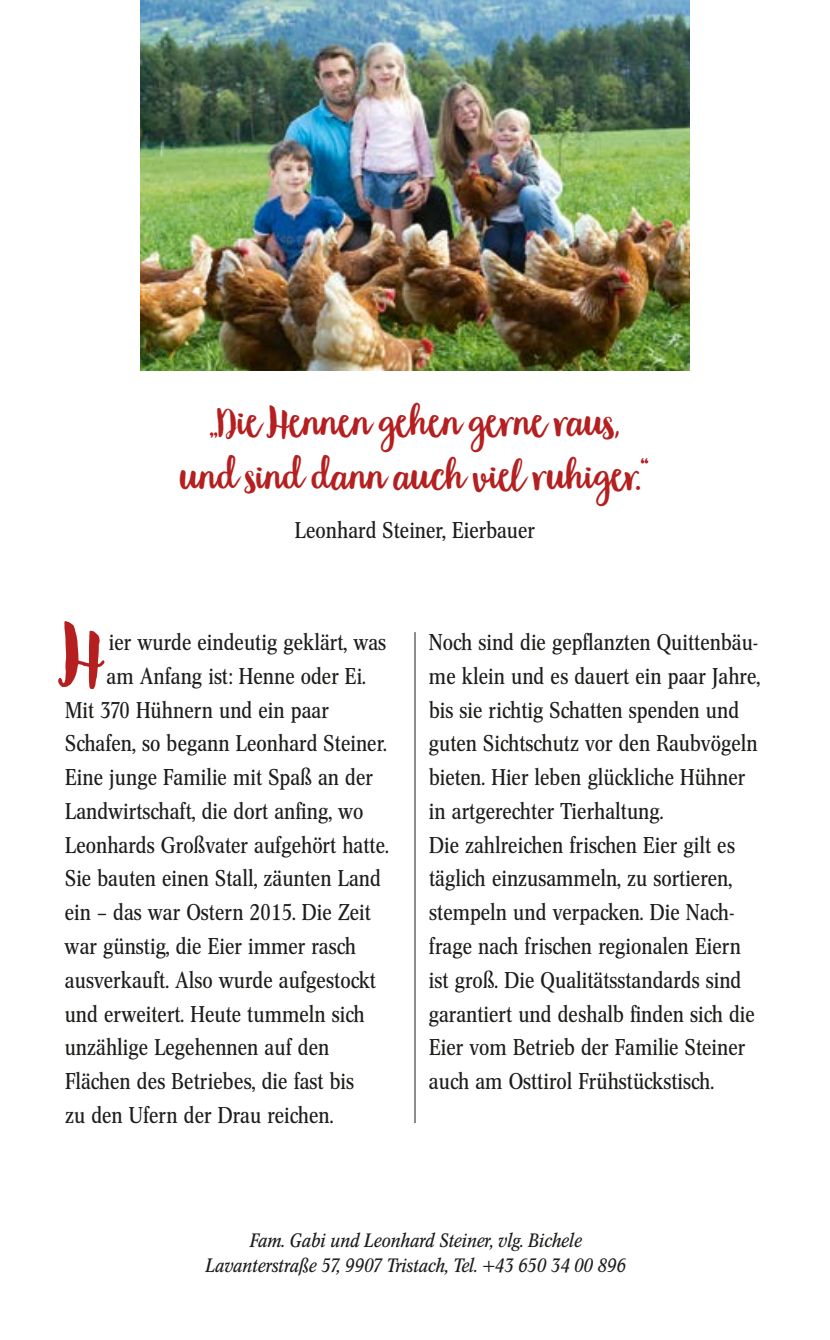
<style>
.page{position:relative;width:830px;height:1340px;background:#fff}
.page>*{position:absolute;margin:0;border:0;box-sizing:border-box;transform-origin:0 0}
.t1{font:90px "Garden Grown";color:#b51f1f}
.t2{font:45px/54px "Garden Grown";color:#b51f1f;text-align:center}
.t3{font:22.5px/33.8px "Concorde Nova";color:#1d1d1b}
.t4{font:italic 19.12px/24.8px "Concorde Nova";color:#1d1d1b;text-align:center}
</style>
<div class="page">
<img style="left:140px;top:0;width:549px;height:370px">
<hr style="left:414px;top:632px;width:1px;height:491px;background:#1d1d1b">
<h2 class="t2" style="left:181px;top:392px;width:469px">„Die Hennen gehen gerne raus, und sind dann auch viel ruhiger.“</h2>
<p class="t3" style="left:295px;top:513px;width:242px">Leonhard Steiner, Eierbauer</p>
<h1 class="t1" style="left:64px;top:597px;width:42px">H</h1>
<p class="t3" style="left:109px;top:625px;width:279px">ier wurde eindeutig geklärt, was</p>
<p class="t3" style="left:106px;top:659px;width:261px">am Anfang ist: Henne oder Ei.</p>
<p class="t3" style="left:65px;top:693px;width:265px">Mit 370 Hühnern und ein paar</p>
<p class="t3" style="left:65px;top:727px;width:323px">Schafen, so begann Leonhard Steiner.</p>
<p class="t3" style="left:65px;top:760px;width:309px">Eine junge Familie mit Spaß an der</p>
<p class="t3" style="left:65px;top:794px;width:300px">Landwirtschaft, die dort anfing, wo</p>
<p class="t3" style="left:65px;top:828px;width:325px">Leonhards Großvater aufgehört hatte.</p>
<p class="t3" style="left:65px;top:862px;width:317px">Sie bauten einen Stall, zäunten Land</p>
<p class="t3" style="left:65px;top:895px;width:307px">ein – das war Ostern 2015. Die Zeit</p>
<p class="t3" style="left:65px;top:929px;width:293px">war günstig, die Eier immer rasch</p>
<p class="t3" style="left:65px;top:963px;width:312px">ausverkauft. Also wurde aufgestockt</p>
<p class="t3" style="left:65px;top:997px;width:301px">und erweitert. Heute tummeln sich</p>
<p class="t3" style="left:65px;top:1030px;width:266px">unzählige Legehennen auf den</p>
<p class="t3" style="left:65px;top:1064px;width:290px">Flächen des Betriebes, die fast bis</p>
<p class="t3" style="left:65px;top:1098px;width:270px">zu den Ufern der Drau reichen.</p>
<p class="t3" style="left:428px;top:625px;width:333px">Noch sind die gepflanzten Quittenbäu&shy;me klein und es dauert ein paar Jahre, bis sie richtig Schatten spenden und guten Sichtschutz vor den Raubvögeln bieten. Hier leben glückliche Hühner in artgerechter Tierhaltung.<br>Die zahlreichen frischen Eier gilt es täglich einzusammeln, zu sortieren, stempeln und verpacken. Die Nach&shy;frage nach frischen regionalen Eiern ist groß. Die Qualitätsstandards sind garantiert und deshalb finden sich die Eier vom Betrieb der Familie Steiner auch am Osttirol Frühstückstisch.</p>
<p class="t4" style="left:205px;top:1228px;width:421px">Fam. Gabi und Leonhard Steiner, vlg. Bichele<br>Lavanterstraße 57, 9907 Tristach, Tel. +43 650 34 00 896</p>
</div>
